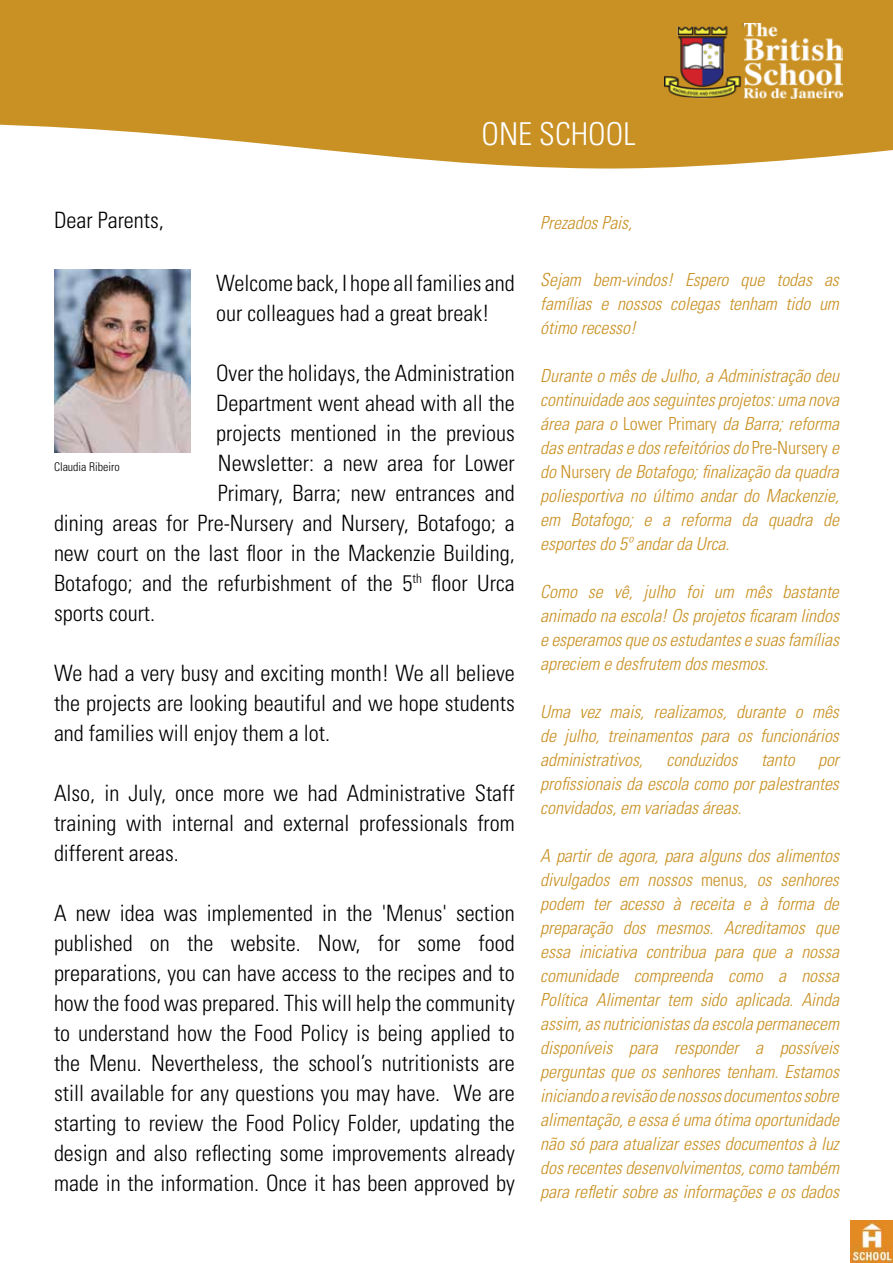
<style>
.page{position:relative;width:893px;height:1263px;background:#fff}
.page>*{position:absolute;margin:0;border:0;box-sizing:border-box;transform-origin:0 0}
.t1{font:300 condensed 31.5px "Univers LT Std";color:#fff}
.t2{font:300 condensed 22.5px/30px "Univers LT Std";color:#000;text-align:justify}
.t3{font:italic 300 condensed 18px/24px "Univers LT Std";letter-spacing:-.005em;color:#c99124;text-align:justify}
.t4{font:300 condensed 12px "Univers LT Std";color:#000}
.s1{font-style:normal}
</style>
<div class="page">
<div style="left:0;top:0;width:893px;height:183px;background:#c99124"></div>
<img style="left:664px;top:23px;width:179px;height:75px">
<svg style="left:0;top:124px;width:893px;height:59px;fill:#fff"></svg>
<img style="left:851px;top:1221px;width:42px;height:42px">
<img style="left:54px;top:269px;width:137px;height:183px">
<p class="t2" style="left:54px;top:205px;width:111px">Dear Parents,</p>
<h1 class="t1" style="left:482px;top:115px;width:156px">ONE SCHOOL</h1>
<p class="t3" style="left:540px;top:211px;width:93px">Prezados Pais,</p>
<p class="t2" style="left:216px;top:268px;width:300px">Welcome back, I hope all families and our colleagues had a great break!</p>
<p class="t2" style="left:216px;top:358px;width:300px">Over the holidays, the Administration</p>
<p class="t2" style="left:216px;top:388px;width:300px">Department went ahead with all the</p>
<p class="t2" style="left:216px;top:418px;width:300px">projects mentioned in the previous</p>
<p class="t2" style="left:218px;top:448px;width:298px">Newsletter: a new area for Lower</p>
<p class="t2" style="left:218px;top:478px;width:298px">Primary, Barra; new entrances and</p>
<p class="t2" style="left:54px;top:508px;width:462px">dining areas for Pre-Nursery and Nursery, Botafogo; a</p>
<p class="t2" style="left:54px;top:538px;width:462px">new court on the last floor in the Mackenzie Building,</p>
<p class="t2" style="left:54px;top:568px;width:462px">Botafogo; and the refurbishment of the 5<sup>th</sup> floor Urca</p>
<p class="t2" style="left:54px;top:598px;width:103px">sports court.</p>
<p class="t2" style="left:54px;top:658px;width:462px">We had a very busy and exciting month! We all believe the projects are looking beautiful and we hope students and families will enjoy them a lot.</p>
<p class="t2" style="left:54px;top:778px;width:462px">Also, in July, once more we had Administrative Staff training with internal and external professionals from different areas.</p>
<p class="t4" style="left:54px;top:460px;width:67px">Claudia Ribeiro</p>
<p class="t2" style="left:54px;top:898px;width:462px">A new idea was implemented in the 'Menus' section published on the website. Now, for some food preparations, you can have access to the recipes and to how the food was prepared. This will help the community to understand how the Food Policy is being applied to the Menu. Nevertheless, the school’s nutritionists are still available for any questions you may have. We are starting to review the Food Policy Folder, updating the design and also reflecting some improvements already made in the information. Once it has been approved by</p>
<p class="t3" style="left:540px;top:268px;width:300px">Sejam bem-vindos! Espero que todas as famílias e nossos colegas tenham tido um ótimo recesso!</p>
<p class="t3" style="left:540px;top:364px;width:300px">Durante o mês de Julho, a Administração deu continuidade aos seguintes projetos: uma nova área para o <span class="s1">Lower Primary</span> da Barra; reforma das entradas e dos refeitórios do <span class="s1">Pre-Nursery</span> e do <span class="s1">Nursery</span> de Botafogo; finalização da quadra poliesportiva no último andar do Mackenzie, em Botafogo; e a reforma da quadra de esportes do 5º andar da Urca.</p>
<p class="t3" style="left:540px;top:580px;width:300px">Como se vê, julho foi um mês bastante animado na escola! Os projetos ficaram lindos e esperamos que os estudantes e suas famílias apreciem e desfrutem dos mesmos.</p>
<p class="t3" style="left:540px;top:700px;width:300px">Uma vez mais, realizamos, durante o mês de julho, treinamentos para os funcionários administrativos,</p>
<p class="t3" style="left:666px;top:748px;width:73px">conduzidos</p>
<p class="t3" style="left:761px;top:748px;width:35px">tanto</p>
<p class="t3" style="left:540px;top:748px;width:300px;text-indent:278px">por profissionais da escola como por palestrantes convidados, em variadas áreas.</p>
<p class="t3" style="left:540px;top:844px;width:300px">A partir de agora, para alguns dos alimentos divulgados em nossos <span class="s1">menus</span>, os senhores podem ter acesso à receita e à forma de preparação dos mesmos. Acreditamos que essa iniciativa contribua para que a nossa comunidade compreenda como a nossa Política Alimentar tem sido aplicada. Ainda assim, as nutricionistas da escola permanecem disponíveis para responder a possíveis perguntas que os senhores tenham. Estamos iniciando a revisão de nossos documentos sobre alimentação, e essa é uma ótima oportunidade não só para atualizar esses documentos à luz dos recentes desenvolvimentos, como também para refletir sobre as informações e os dados</p>
</div>
